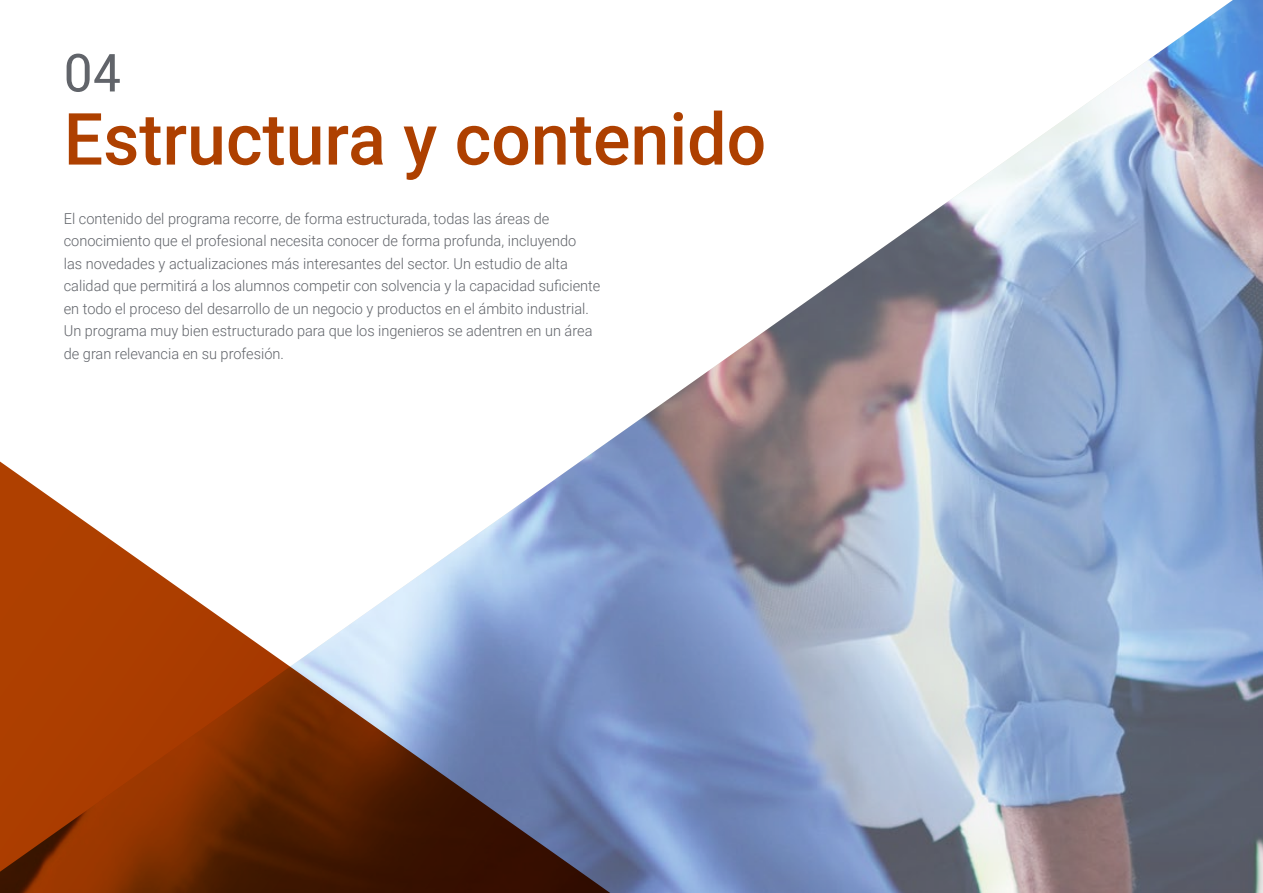
<style>
.page{position:relative;width:1263px;height:893px;background:#fff}
.page>*{position:absolute;margin:0;border:0;box-sizing:border-box;transform-origin:0 0}
.t1{font:500 72px "Roboto";color:#ae4000}
.t2{font:52.5px "Roboto";color:#61646a}
.t3{font:300 15px/22.5px "Roboto";color:#61646a}
</style>
<div class="page">
<img style="left:602px;top:0;width:661px;height:893px">
<svg style="left:0;top:446px;width:640px;height:447px"></svg>
<h2 class="t2" style="left:64px;top:36px;width:59px">04</h2>
<h1 class="t1" style="left:64px;top:89px;width:704px">Estructura y contenido</h1>
<p class="t3" style="left:64px;top:207px;width:538px">El contenido del programa recorre, de forma estructurada, todas las áreas de conocimiento que el profesional necesita conocer de forma profunda, incluyendo<br>las novedades y actualizaciones más interesantes del sector. Un estudio de alta calidad que permitirá a los alumnos competir con solvencia y la capacidad suficiente en todo el proceso del desarrollo de un negocio y productos en el ámbito industrial.<br>Un programa muy bien estructurado para que los ingenieros se adentren en un área de gran relevancia en su profesión.</p>
</div>
